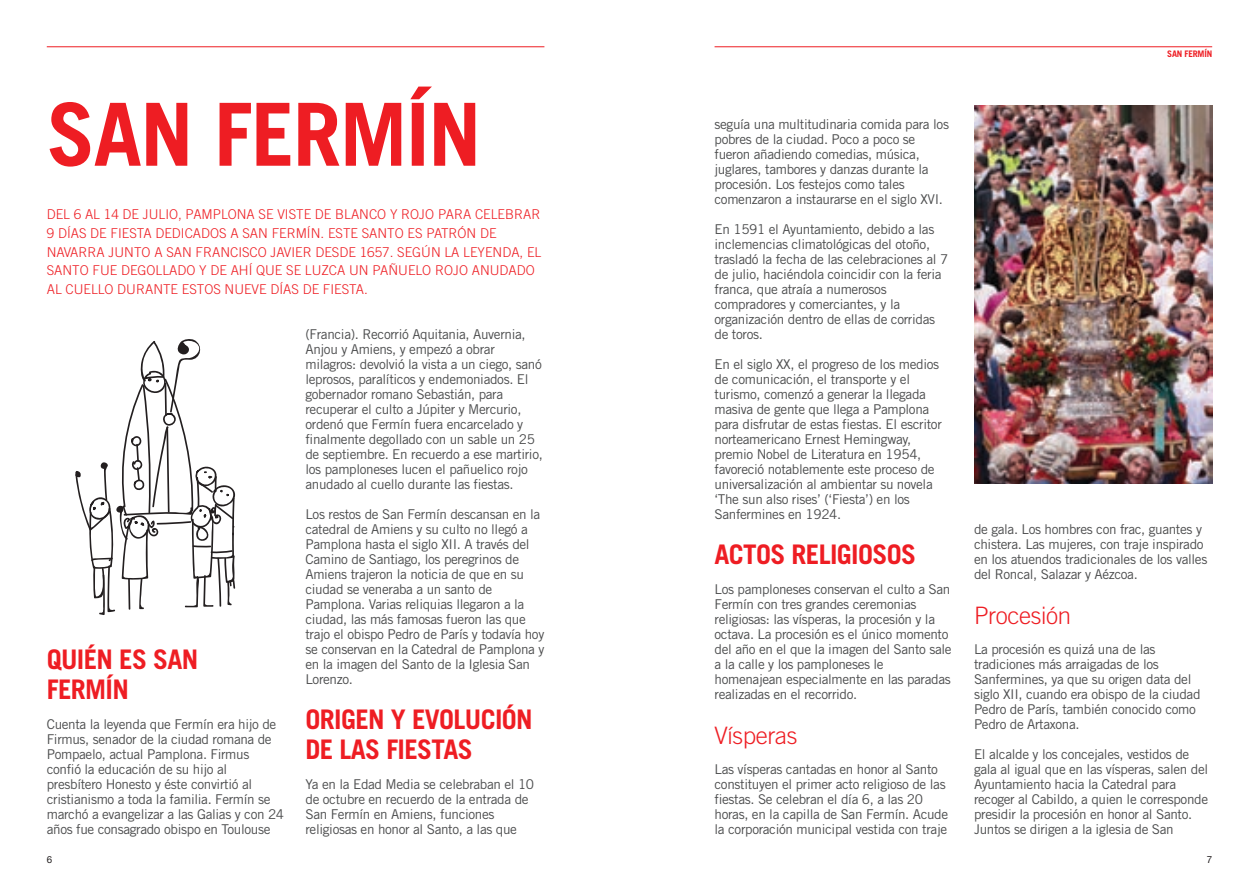
<style>
.page{position:relative;width:1259px;height:893px;background:#fff}
.page>*{position:absolute;margin:0;border:0;box-sizing:border-box;transform-origin:0 0}
.t1{font:700 87.15px "Trade Gothic";letter-spacing:-.02em;color:#ee1d23}
.t2{font:700 27px/30px "Trade Gothic";letter-spacing:-.025em;color:#ee1d23}
.t3{font:300 24px "Trade Gothic";letter-spacing:-.015em;color:#ee1d23}
.t4{font:13.5px/15px "Trade Gothic";letter-spacing:-.025em;color:#4b4c4d}
.t5{font:300 13.5px/18.8px "Trade Gothic";color:#ee1d23}
.t6{font:9.75px "Helvetica Neue";color:#231f20}
.t7{font:700 9px "Trade Gothic";letter-spacing:-.02em;color:#ee1d23}
</style>
<div class="page">
<hr style="left:714px;top:46px;width:498px;height:1px;background:#ee1d23">
<img style="left:974px;top:105px;width:238px;height:379px">
<hr style="left:47px;top:46px;width:497px;height:1px;background:#ee1d23">
<svg style="left:75px;top:339px;width:161px;height:276px"></svg>
<h1 class="t1" style="left:47px;top:81px;width:436px">SAN FERMÍN</h1>
<p class="t5" style="left:47px;top:205px;width:496px">DEL 6 AL 14 DE JULIO, PAMPLONA SE VISTE DE BLANCO Y ROJO PARA CELEBRAR 9 DÍAS DE FIESTA DEDICADOS A SAN FERMÍN. ESTE SANTO ES PATRÓN DE NAVARRA JUNTO A SAN FRANCISCO JAVIER DESDE 1657. SEGÚN LA LEYENDA, EL SANTO FUE DEGOLLADO Y DE AHÍ QUE SE LUZCA UN PAÑUELO ROJO ANUDADO AL CUELLO DURANTE ESTOS NUEVE DÍAS DE FIESTA.</p>
<h2 class="t2" style="left:47px;top:644px;width:153px">QUIÉN ES SAN<br>FERMÍN</h2>
<p class="t4" style="left:47px;top:717px;width:239px">Cuenta la leyenda que Fermín era hijo de Firmus, senador de la ciudad romana de Pompaelo, actual Pamplona. Firmus confió la educación de su hijo al presbítero Honesto y éste convirtió al cristianismo a toda la familia. Fermín se marchó a evangelizar a las Galias y con 24 años fue consagrado obispo en Toulouse</p>
<p class="t4" style="left:305px;top:327px;width:239px">(Francia). Recorrió Aquitania, Auvernia, Anjou y Amiens, y empezó a obrar milagros: devolvió la vista a un ciego, sanó leprosos, paralíticos y endemoniados. El gobernador romano Sebastián, para recuperar el culto a Júpiter y Mercurio, ordenó que Fermín fuera encarcelado y finalmente degollado con un sable un 25 de septiembre. En recuerdo a ese martirio, los pamploneses lucen el pañuelico rojo anudado al cuello durante las fiestas.</p>
<p class="t4" style="left:305px;top:506px;width:240px">Los restos de San Fermín descansan en la catedral de Amiens y su culto no llegó a Pamplona hasta el siglo XII. A través del Camino de Santiago, los peregrinos de Amiens trajeron la noticia de que en su ciudad se veneraba a un santo de Pamplona. Varias reliquias llegaron a la ciudad, las más famosas fueron las que trajo el obispo Pedro de París y todavía hoy se conservan en la Catedral de Pamplona y en la imagen del Santo de la Iglesia San Lorenzo.</p>
<h2 class="t2" style="left:305px;top:704px;width:229px">ORIGEN Y EVOLUCIÓN<br>DE LAS FIESTAS</h2>
<p class="t4" style="left:305px;top:777px;width:230px">Ya en la Edad Media se celebraban el 10 de octubre en recuerdo de la entrada de San Fermín en Amiens, funciones religiosas en honor al Santo, a las que</p>
<p class="t7" style="left:1167px;top:49px;width:46px">SAN FERMÍN</p>
<p class="t4" style="left:714px;top:117px;width:236px">seguía una multitudinaria comida para los pobres de la ciudad. Poco a poco se fueron añadiendo comedias, música, juglares, tambores y danzas durante la procesión. Los festejos como tales comenzaron a instaurarse en el siglo XVI.</p>
<p class="t4" style="left:714px;top:222px;width:235px">En 1591 el Ayuntamiento, debido a las inclemencias climatológicas del otoño, trasladó la fecha de las celebraciones al 7 de julio, haciéndola coincidir con la feria franca, que atraía a numerosos compradores y comerciantes, y la organización dentro de ellas de corridas de toros.</p>
<p class="t4" style="left:714px;top:357px;width:229px">En el siglo XX, el progreso de los medios de comunicación, el transporte y el turismo, comenzó a generar la llegada masiva de gente que llega a Pamplona para disfrutar de estas fiestas. El escritor norteamericano Ernest Hemingway, premio Nobel de Literatura en 1954, favoreció notablemente este proceso de universalización al ambientar su novela ‘The sun also rises’ (‘Fiesta’) en los Sanfermines en 1924.</p>
<h2 class="t2" style="left:714px;top:539px;width:203px">ACTOS RELIGIOSOS</h2>
<p class="t4" style="left:714px;top:582px;width:239px">Los pamploneses conservan el culto a San Fermín con tres grandes ceremonias religiosas: las vísperas, la procesión y la octava. La procesión es el único momento del año en el que la imagen del Santo sale a la calle y los pamploneses le homenajean especialmente en las paradas realizadas en el recorrido.</p>
<h3 class="t3" style="left:714px;top:721px;width:84px">Vísperas</h3>
<p class="t4" style="left:714px;top:762px;width:235px">Las vísperas cantadas en honor al Santo constituyen el primer acto religioso de las fiestas. Se celebran el día 6, a las 20 horas, en la capilla de San Fermín. Acude la corporación municipal vestida con traje</p>
<p class="t4" style="left:974px;top:522px;width:235px">de gala. Los hombres con frac, guantes y chistera. Las mujeres, con traje inspirado en los atuendos tradicionales de los valles del Roncal, Salazar y Aézcoa.</p>
<h3 class="t3" style="left:974px;top:601px;width:99px">Procesión</h3>
<p class="t4" style="left:974px;top:642px;width:228px">La procesión es quizá una de las tradiciones más arraigadas de los Sanfermines, ya que su origen data del siglo XII, cuando era obispo de la ciudad Pedro de París, también conocido como Pedro de Artaxona.</p>
<p class="t4" style="left:974px;top:747px;width:236px">El alcalde y los concejales, vestidos de gala al igual que en las vísperas, salen del Ayuntamiento hacia la Catedral para recoger al Cabildo, a quien le corresponde presidir la procesión en honor al Santo.<br>Juntos se dirigen a la iglesia de San</p>
<p class="t6" style="left:47px;top:854px;width:7px">6</p>
<p class="t6" style="left:1206px;top:854px;width:7px">7</p>
</div>
